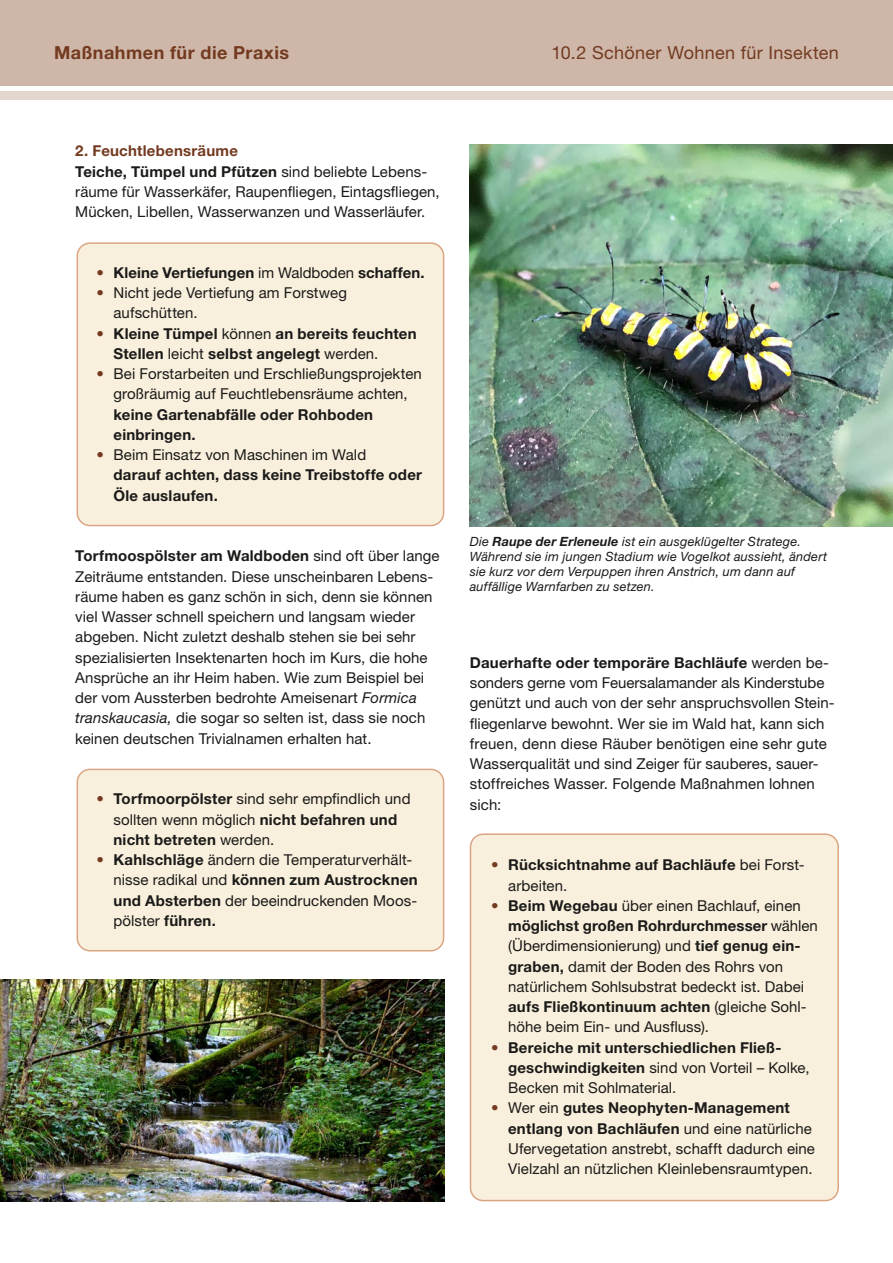
<style>
.page{position:relative;width:893px;height:1263px;background:#fff}
.page>*{position:absolute;margin:0;border:0;box-sizing:border-box;transform-origin:0 0}
.t1{font:18px "Helvetica Neue";letter-spacing:.015em;color:#733a20}
.t2{font:700 18px "Helvetica Neue";letter-spacing:.03em;color:#733a20}
.t3{font:15px/20.2px "Helvetica Neue";letter-spacing:.005em;color:#1a1a18}
.t4{font:700 15px/20.2px "Helvetica Neue";letter-spacing:.015em;color:#1a1a18}
.t5{font:italic 12.75px/15px "Helvetica Neue";letter-spacing:.015em;color:#1a1a18}
.s1{font-weight:700;color:#733a20}
.s2{font-weight:700}
.s3{font-weight:400;color:#733a20}
.s4{font-weight:400}
.s5{color:#733a20}
.s6{font-style:italic}
</style>
<div class="page">
<div style="left:0;top:92px;width:893px;height:8px;background:#e3d6ce"></div>
<div style="left:0;top:0;width:893px;height:86px;background:#ceb7a8"></div>
<div style="left:470px;top:834px;width:368px;height:366px;background:#f9efdd;border-radius:13px"></div>
<div style="left:470px;top:833px;width:369px;height:368px;border:2px solid #dba584;border-radius:13px"></div>
<div style="left:77px;top:243px;width:367px;height:282px;background:#f9efdd;border-radius:13px"></div>
<div style="left:77px;top:242px;width:367px;height:284px;border:2px solid #dba584;border-radius:13px"></div>
<div style="left:77px;top:769px;width:367px;height:182px;background:#f9efdd;border-radius:13px"></div>
<div style="left:77px;top:769px;width:367px;height:182px;border:2px solid #dba584;border-radius:13px"></div>
<img style="left:470px;top:145px;width:423px;height:381px">
<img style="left:0;top:979px;width:444px;height:222px">
<p class="t2" style="left:54px;top:42px;width:237px">Maßnahmen für die Praxis</p>
<p class="t1" style="left:551px;top:42px;width:289px">10.2 Schöner Wohnen für Insekten</p>
<p class="t3" style="left:75px;top:141px;width:366px"><span class="s1">2. Feuchtlebensräume<br></span><span class="s2">Teiche, Tümpel und Pfützen</span> sind beliebte Lebens&shy;räume für Wasserkäfer, Raupenfliegen, Eintagsfliegen, Mücken, Libellen, Wasserwanzen und Wasserläufer.</p>
<p class="t4" style="left:97px;top:262px;width:330px"><span class="s3">•</span> Kleine Vertiefungen <span class="s4">im Waldboden</span> schaffen.</p>
<p class="t3" style="left:114px;top:282px;width:235px;text-indent:-17px"><span class="s5">•</span> Nicht jede Vertiefung am Forstweg aufschütten.</p>
<p class="t4" style="left:114px;top:323px;width:305px;text-indent:-17px"><span class="s3">•</span> Kleine Tümpel <span class="s4">können</span> an bereits feuchten<br>Stellen <span class="s4">leicht</span> selbst angelegt <span class="s4">werden.</span></p>
<p class="t3" style="left:97px;top:363px;width:327px;text-align:center"><span class="s5">•</span> Bei Forstarbeiten und Erschließungsprojekten großräumig auf Feuchtlebensräume achten,</p>
<p class="t4" style="left:114px;top:404px;width:261px">keine Gartenabfälle oder Rohboden einbringen.</p>
<p class="t4" style="left:114px;top:444px;width:310px;text-indent:-17px"><span class="s3">•</span> <span class="s4">Beim Einsatz von Maschinen im Wald<br></span>darauf achten, dass keine Treibstoffe oder<br>Öle auslaufen.</p>
<p class="t3" style="left:75px;top:546px;width:366px"><span class="s2">Torfmoospölster am Waldboden</span> sind oft über lange Zeiträume entstanden. Diese unscheinbaren Lebens&shy;räume haben es ganz schön in sich, denn sie können viel Wasser schnell speichern und langsam wieder abgeben. Nicht zuletzt deshalb stehen sie bei sehr spezialisierten Insektenarten hoch im Kurs, die hohe Ansprüche an ihr Heim haben. Wie zum Beispiel bei der vom Aussterben bedrohte Ameisenart <span class="s6">Formica transkaucasia,</span> die sogar so selten ist, dass sie noch keinen deutschen Trivialnamen erhalten hat.</p>
<p class="t3" style="left:114px;top:789px;width:299px;text-indent:-17px"><span class="s5">•</span> <span class="s2">Torfmoorpölster</span> sind sehr empfindlich und sollten wenn möglich <span class="s2">nicht befahren und nicht betreten</span> werden.</p>
<p class="t3" style="left:114px;top:849px;width:306px;text-indent:-17px"><span class="s5">•</span> <span class="s2">Kahlschläge</span> ändern die Temperaturverhält&shy;nisse radikal und <span class="s2">können zum Austrocknen und Absterben</span> der beeindruckenden Moos&shy;pölster <span class="s2">führen.</span></p>
<p class="t5" style="left:470px;top:534px;width:359px">Die <span class="s2">Raupe der Erleneule</span> ist ein ausgeklügelter Stratege.<br>Während sie im jungen Stadium wie Vogelkot aussieht, ändert sie kurz vor dem Verpuppen ihren Anstrich, um dann auf auffällige Warnfarben zu setzen.</p>
<p class="t3" style="left:470px;top:652px;width:366px"><span class="s2">Dauerhafte oder temporäre Bachläufe</span> werden be&shy;sonders gerne vom Feuersalamander als Kinderstube genützt und auch von der sehr anspruchsvollen Stein&shy;fliegenlarve bewohnt. Wer sie im Wald hat, kann sich freuen, denn diese Räuber benötigen eine sehr gute Wasserqualität und sind Zeiger für sauberes, sauer&shy;stoffreiches Wasser. Folgende Maßnahmen lohnen sich:</p>
<p class="t4" style="left:508px;top:854px;width:298px;text-indent:-17px"><span class="s3">•</span> Rücksichtnahme auf Bachläufe <span class="s4">bei Forst&shy;arbeiten.</span></p>
<p class="t3" style="left:508px;top:895px;width:311px;text-indent:-17px"><span class="s5">•</span> <span class="s2">Beim Wegebau</span> über einen Bachlauf, einen <span class="s2">möglichst großen Rohrdurchmesser</span> wählen (Überdimensionierung) und <span class="s2">tief genug ein&shy;graben,</span> damit der Boden des Rohrs von natürlichem Sohlsubstrat bedeckt ist. Dabei <span class="s2">aufs Fließkontinuum achten</span> (gleiche Sohl&shy;höhe beim Ein- und Ausfluss).</p>
<p class="t4" style="left:508px;top:1037px;width:303px;text-indent:-17px"><span class="s3">•</span> Bereiche mit unterschiedlichen Fließ&shy;geschwindigkeiten <span class="s4">sind von Vorteil – Kolke,<br>Becken mit Sohlmaterial.</span></p>
<p class="t3" style="left:508px;top:1098px;width:308px;text-indent:-17px"><span class="s5">•</span> Wer ein <span class="s2">gutes Neophyten-Management entlang von Bachläufen</span> und eine natürliche Ufervegetation anstrebt, schafft dadurch eine Vielzahl an nützlichen Kleinlebensraumtypen.</p>
</div>
